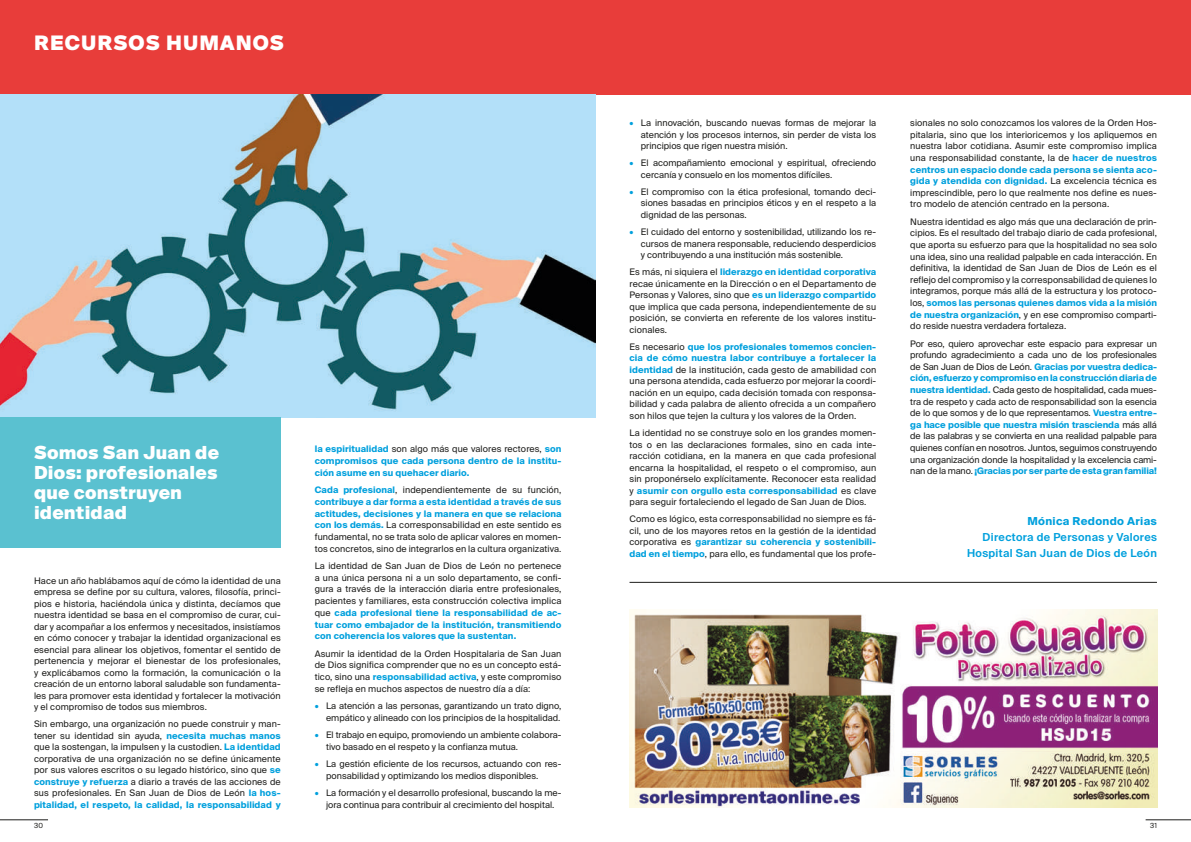
<style>
.page{position:relative;width:1191px;height:842px;background:#fff}
.page>*{position:absolute;margin:0;border:0;box-sizing:border-box;transform-origin:0 0}
.t1{font:900 20px "Suisse Intl";letter-spacing:.05em;color:#fff}
.t2{font:900 18px/20px "Suisse Intl";letter-spacing:.01em;color:#fff}
.t3{font:600 11px/16px "Suisse Intl";letter-spacing:.03em;color:#00a0dd;text-align:right}
.t4{font:700 11px "Suisse Intl";letter-spacing:.03em;color:#00a0dd}
.t5{font:9px/11.5px "Suisse Intl";color:#1d1d1b;text-align:justify}
.t6{font:700 9px/11.7px "Suisse Intl";letter-spacing:.01em;color:#00a0dd;text-align:justify}
.t7{font:7px "Suisse Intl";color:#1d1d1b}
.s1{font-weight:700;color:#00a0dd}
.s2{font-weight:400;color:#1d1d1b}
</style>
<div class="page">
<img style="left:629px;top:609px;width:528px;height:199px">
<hr style="left:1145px;top:819px;width:46px;height:1px;background:#1d1d1b">
<hr style="left:0;top:819px;width:48px;height:1px;background:#1d1d1b">
<div style="left:0;top:0;width:1191px;height:95px;background:#e83d3a"></div>
<img style="left:0;top:95px;width:595px;height:322px">
<hr style="left:629px;top:582px;width:528px;height:1px;background:#1d1d1b">
<div style="left:0;top:417px;width:281px;height:131px;background:#5ac1d0"></div>
<h1 class="t1" style="left:34px;top:31px;width:251px">RECURSOS HUMANOS</h1>
<h2 class="t2" style="left:34px;top:443px;width:187px">Somos San Juan de<br>Dios: profesionales que construyen identidad</h2>
<p class="t5" style="left:34px;top:575px;width:248px">Hace un año hablábamos aquí de cómo la identidad de una empresa se define por su cultura, valores, filosofía, princi&shy;pios e historia, haciéndola única y distinta, decíamos que nuestra identidad se basa en el compromiso de curar, cui&shy;dar y acompañar a los enfermos y necesitados, insistíamos en cómo conocer y trabajar la identidad organizacional es esencial para alinear los objetivos, fomentar el sentido de pertenencia y mejorar el bienestar de los profesionales, y explicábamos como la formación, la comunicación o la creación de un entorno laboral saludable son fundamenta&shy;les para promover esta identidad y fortalecer la motivación y el compromiso de todos sus miembros.</p>
<p class="t5" style="left:34px;top:718px;width:248px">Sin embargo, una organización no puede construir y man&shy;tener su identidad sin ayuda, <span class="s1">necesita muchas manos </span>que la sostengan, la impulsen y la custodien. <span class="s1">La identidad </span>corporativa de una organización no se define únicamente por sus valores escritos o su legado histórico, sino que <span class="s1">se construye y refuerza</span> a diario a través de las acciones de sus profesionales. En San Juan de Dios de León <span class="s1">la hos&shy;pitalidad, el respeto, la calidad, la responsabilidad y</span></p>
<p class="t6" style="left:315px;top:443px;width:248px">la espiritualidad <span class="s2">son algo más que valores rectores,</span> son compromisos que cada persona dentro de la institu&shy;ción asume en su quehacer diario.</p>
<p class="t5" style="left:315px;top:484px;width:248px"><span class="s1">Cada profesional</span>, independientemente de su función, <span class="s1">contribuye a dar forma a esta identidad a través de sus actitudes, decisiones y la manera en que se relaciona con los demás.</span> La corresponsabilidad en este sentido es fundamental, no se trata solo de aplicar valores en momen&shy;tos concretos, sino de integrarlos en la cultura organizativa.</p>
<p class="t5" style="left:315px;top:560px;width:248px">La identidad de San Juan de Dios de León no pertenece a una única persona ni a un solo departamento, se confi&shy;gura a través de la interacción diaria entre profesionales, pacientes y familiares, esta construcción colectiva implica que <span class="s1">cada profesional tiene la responsabilidad de ac&shy;tuar como embajador de la institución, transmitiendo con coherencia los valores que la sustentan.</span></p>
<p class="t5" style="left:315px;top:648px;width:248px">Asumir la identidad de la Orden Hospitalaria de San Juan de Dios significa comprender que no es un concepto está&shy;tico, sino una <span class="s1">responsabilidad activa</span>, y este compromiso se refleja en muchos aspectos de nuestro día a día:</p>
<p class="t5" style="left:315px;top:700px;width:248px;text-align:right"><span class="s1">•</span> La atención a las personas, garantizando un trato digno, empático y alineado con los principios de la hospitalidad.</p>
<p class="t5" style="left:326px;top:729px;width:237px;text-indent:-11px"><span class="s1">•</span> El trabajo en equipo, promoviendo un ambiente colabora&shy;tivo basado en el respeto y la confianza mutua.</p>
<p class="t5" style="left:326px;top:758px;width:237px;text-indent:-11px"><span class="s1">•</span> La gestión eficiente de los recursos, actuando con res&shy;ponsabilidad y optimizando los medios disponibles.</p>
<p class="t5" style="left:315px;top:787px;width:248px;text-align:center"><span class="s1">•</span> La formación y el desarrollo profesional, buscando la me&shy;jora continua para contribuir al crecimiento del hospital.</p>
<p class="t5" style="left:641px;top:117px;width:237px;text-indent:-11px"><span class="s1">•</span> La innovación, buscando nuevas formas de mejorar la atención y los procesos internos, sin perder de vista los principios que rigen nuestra misión.</p>
<p class="t5" style="left:641px;top:157px;width:237px;text-indent:-11px"><span class="s1">•</span> El acompañamiento emocional y espiritual, ofreciendo cercanía y consuelo en los momentos difíciles.</p>
<p class="t5" style="left:641px;top:186px;width:237px;text-indent:-11px"><span class="s1">•</span> El compromiso con la ética profesional, tomando deci&shy;siones basadas en principios éticos y en el respeto a la dignidad de las personas.</p>
<p class="t5" style="left:641px;top:226px;width:237px;text-indent:-11px"><span class="s1">•</span> El cuidado del entorno y sostenibilidad, utilizando los re&shy;cursos de manera responsable, reduciendo desperdicios y contribuyendo a una institución más sostenible.</p>
<p class="t5" style="left:629px;top:266px;width:248px">Es más, ni siquiera el <span class="s1">liderazgo en identidad corporativa </span>recae únicamente en la Dirección o en el Departamento de Personas y Valores, sino que <span class="s1">es un liderazgo compartido </span>que implica que cada persona, independientemente de su posición, se convierta en referente de los valores institu&shy;cionales.</p>
<p class="t5" style="left:629px;top:341px;width:248px">Es necesario <span class="s1">que los profesionales tomemos concien&shy;cia de cómo nuestra labor contribuye a fortalecer la identidad</span> de la institución, cada gesto de amabilidad con una persona atendida, cada esfuerzo por mejorar la coordi&shy;nación en un equipo, cada decisión tomada con responsa&shy;bilidad y cada palabra de aliento ofrecida a un compañero son hilos que tejen la cultura y los valores de la Orden.</p>
<p class="t5" style="left:629px;top:427px;width:248px">La identidad no se construye solo en los grandes momen&shy;tos o en las declaraciones formales, sino en cada inte&shy;racción cotidiana, en la manera en que cada profesional encarna la hospitalidad, el respeto o el compromiso, aun sin proponérselo explícitamente. Reconocer esta realidad y <span class="s1">asumir con orgullo esta corresponsabilidad</span> es clave para seguir fortaleciendo el legado de San Juan de Dios.</p>
<p class="t5" style="left:629px;top:513px;width:248px">Como es lógico, esta corresponsabilidad no siempre es fá&shy;cil, uno de los mayores retos en la gestión de la identidad corporativa es <span class="s1">garantizar su coherencia y sostenibili&shy;dad en el tiempo</span>, para ello, es fundamental que los profe-</p>
<p class="t5" style="left:910px;top:117px;width:248px">sionales no solo conozcamos los valores de la Orden Hos&shy;pitalaria, sino que los interioricemos y los apliquemos en nuestra labor cotidiana. Asumir este compromiso implica una responsabilidad constante, la de <span class="s1">hacer de nuestros centros un espacio donde cada persona se sienta aco&shy;gida y atendida con dignidad.</span> La excelencia técnica es imprescindible, pero lo que realmente nos define es nues&shy;tro modelo de atención centrado en la persona.</p>
<p class="t5" style="left:910px;top:216px;width:248px">Nuestra identidad es algo más que una declaración de prin&shy;cipios. Es el resultado del trabajo diario de cada profesional, que aporta su esfuerzo para que la hospitalidad no sea solo una idea, sino una realidad palpable en cada interacción. En definitiva, la identidad de San Juan de Dios de León es el reflejo del compromiso y la corresponsabilidad de quienes lo integramos, porque más allá de la estructura y los protoco&shy;los, <span class="s1">somos las personas quienes damos vida a la misión de nuestra organización</span>, y en ese compromiso comparti&shy;do reside nuestra verdadera fortaleza.</p>
<p class="t5" style="left:910px;top:338px;width:248px">Por eso, quiero aprovechar este espacio para expresar un profundo agradecimiento a cada uno de los profesionales de San Juan de Dios de León. <span class="s1">Gracias por vuestra dedica&shy;ción, esfuerzo y compromiso en la construcción diaria de nuestra identidad.</span> Cada gesto de hospitalidad, cada mues&shy;tra de respeto y cada acto de responsabilidad son la esencia de lo que somos y de lo que representamos. <span class="s1">Vuestra entre&shy;ga hace posible que nuestra misión trascienda</span> más allá de las palabras y se convierta en una realidad palpable para quienes confían en nosotros. Juntos, seguimos construyendo una organización donde la hospitalidad y la excelencia cami&shy;nan de la mano. <span class="s1">¡Gracias por ser parte de esta gran familia!</span></p>
<p class="t4" style="left:1027px;top:515px;width:131px">Mónica Redondo Arias</p>
<p class="t3" style="left:967px;top:529px;width:191px">Directora de Personas y Valores<br>Hospital San Juan de Dios de León</p>
<p class="t7" style="left:34px;top:821px;width:10px">30</p>
<p class="t7" style="left:1150px;top:821px;width:8px">31</p>
</div>
